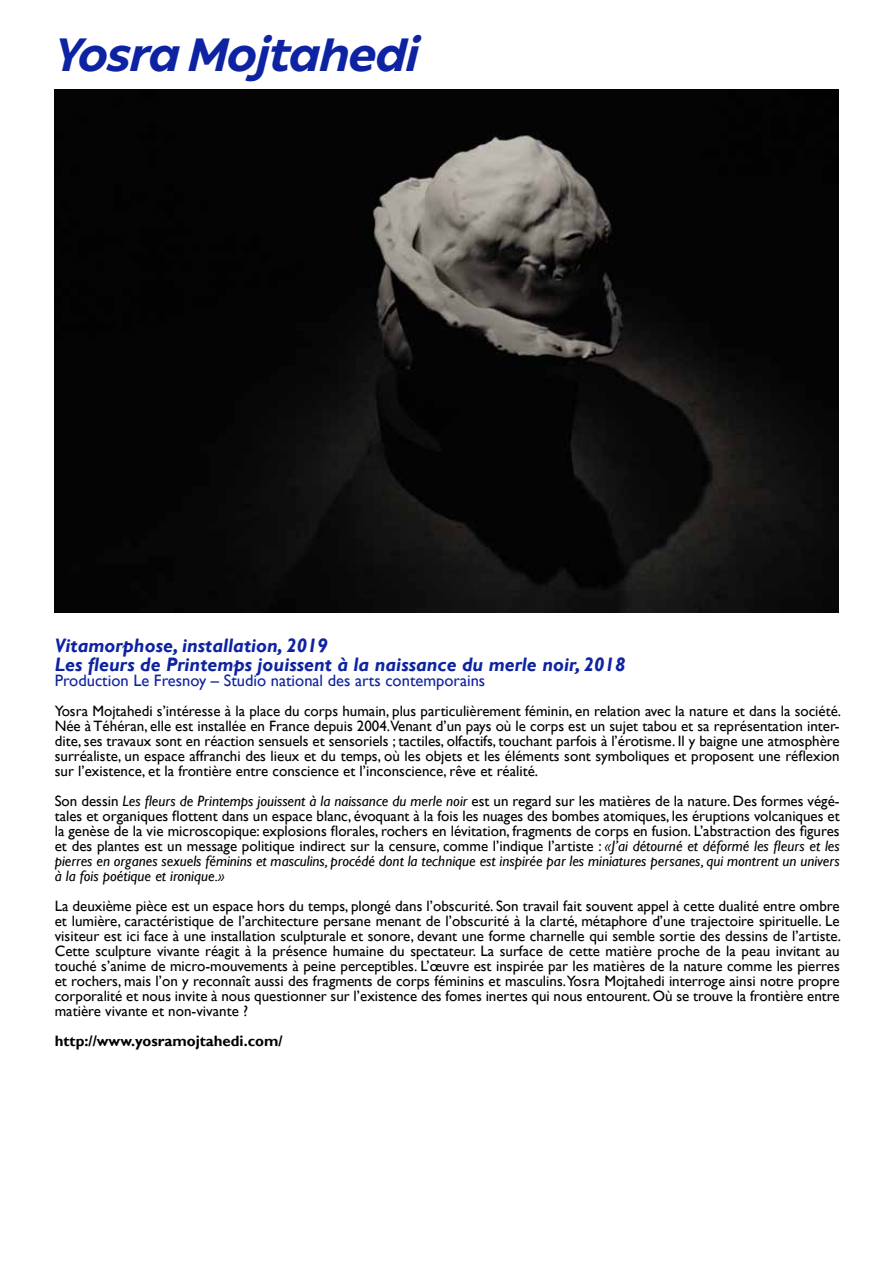
<style>
.page{position:relative;width:893px;height:1263px;background:#fff}
.page>*{position:absolute;margin:0;border:0;box-sizing:border-box;transform-origin:0 0}
.t1{font:italic 800 46.35px "Ping LCG";color:#0e23a2}
.t2{font:italic 700 19.5px/19.5px "Gill Sans";color:#0e23a2}
.t3{font:16.5px "Gill Sans";color:#0e23a2}
.t4{font:15px/15px "Gill Sans";color:#000;text-align:justify}
.t5{font:700 15px "Gill Sans";color:#000}
.s1{font-style:italic}
</style>
<div class="page">
<img style="left:55px;top:89px;width:783px;height:524px">
<h1 class="t1" style="left:55px;top:18px;width:365px">Yosra Mojtahedi</h1>
<h2 class="t2" style="left:55px;top:636px;width:572px">Vitamorphose, installation, 2019<br>Les fleurs de Printemps jouissent à la naissance du merle noir, 2018</h2>
<p class="t3" style="left:55px;top:671px;width:432px">Production Le Fresnoy – Studio national des arts contemporains</p>
<p class="t4" style="left:55px;top:704px;width:788px">Yosra Mojtahedi s’intéresse à la place du corps humain, plus particulièrement féminin, en relation avec la nature et dans la société.<br>Née à Téhéran, elle est installée en France depuis 2004.Venant d’un pays où le corps est un sujet tabou et sa représentation inter&shy;dite, ses travaux sont en réaction sensuels et sensoriels ; tactiles, olfactifs, touchant parfois à l’érotisme. Il y baigne une atmosphère surréaliste, un espace affranchi des lieux et du temps, où les objets et les éléments sont symboliques et proposent une réflexion sur l’existence, et la frontière entre conscience et l’inconscience, rêve et réalité.</p>
<p class="t4" style="left:55px;top:794px;width:786px">Son dessin <span class="s1">Les fleurs de Printemps jouissent à la naissance du merle noir</span> est un regard sur les matières de la nature. Des formes végé&shy;tales et organiques flottent dans un espace blanc, évoquant à la fois les nuages des bombes atomiques, les éruptions volcaniques et la genèse de la vie microscopique: explosions florales, rochers en lévitation, fragments de corps en fusion. L’abstraction des figures et des plantes est un message politique indirect sur la censure, comme l’indique l’artiste : <span class="s1">«J’ai détourné et déformé les fleurs et les pierres en organes sexuels féminins et masculins, procédé dont la technique est inspirée par les miniatures persanes, qui montrent un univers à la fois poétique et ironique.»</span></p>
<p class="t4" style="left:55px;top:899px;width:788px">La deuxième pièce est un espace hors du temps, plongé dans l’obscurité. Son travail fait souvent appel à cette dualité entre ombre et lumière, caractéristique de l’architecture persane menant de l’obscurité à la clarté, métaphore d’une trajectoire spirituelle. Le visiteur est ici face à une installation sculpturale et sonore, devant une forme charnelle qui semble sortie des dessins de l’artiste.<br>Cette sculpture vivante réagit à la présence humaine du spectateur. La surface de cette matière proche de la peau invitant au touché s’anime de micro-mouvements à peine perceptibles. L’œuvre est inspirée par les matières de la nature comme les pierres et rochers, mais l’on y reconnaît aussi des fragments de corps féminins et masculins.Yosra Mojtahedi interroge ainsi notre propre corporalité et nous invite à nous questionner sur l’existence des fomes inertes qui nous entourent. Où se trouve la frontière entre matière vivante et non-vivante ?</p>
<p class="t5" style="left:55px;top:1032px;width:230px">http://www.yosramojtahedi.com/</p>
</div>
